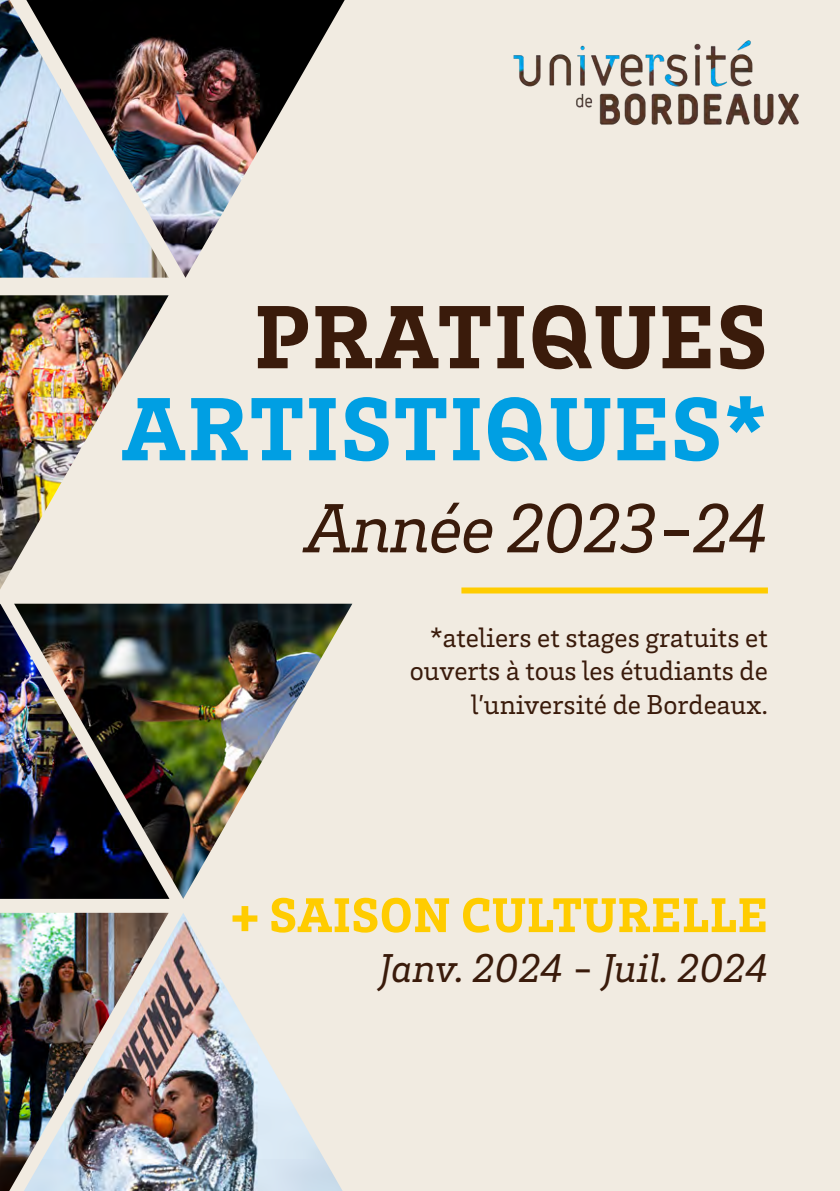
<style>
.page{position:relative;width:840px;height:1191px;background:#fff}
.page>*{position:absolute;margin:0;border:0;box-sizing:border-box;transform-origin:0 0}
.t1{font:900 92px "Brix Slab";letter-spacing:.02em;color:#009fe3}
.t2{font:900 92px "Brix Slab";letter-spacing:.025em;color:#3a1b0b}
.t3{font:italic 71.4px "Brix Slab";letter-spacing:-.02em;color:#3a1b0b}
.t4{font:900 50px "Brix Slab";letter-spacing:.015em;color:#fc0}
.t5{font:italic 41.2px "Brix Slab";color:#3a1b0b}
.t6{font:28px/33.6px "Brix Slab";color:#3a1b0b;text-align:right}
</style>
<div class="page">
<div style="left:0;top:0;width:839px;height:1191px;background:#f1ebe1"></div>
<img style="left:168px;top:0;width:176px;height:278px">
<img style="left:0;top:0;width:168px;height:278px">
<img style="left:513px;top:40px;width:286px;height:86px">
<div style="left:461px;top:587px;width:306px;height:6px;background:#fc0"></div>
<img style="left:0;top:912px;width:24px;height:279px">
<img style="left:0;top:295px;width:168px;height:294px">
<img style="left:169px;top:603px;width:183px;height:296px">
<img style="left:0;top:603px;width:169px;height:296px">
<img style="left:24px;top:912px;width:318px;height:279px">
<h1 class="t2" style="left:254px;top:276px;width:514px">PRATIQUES</h1>
<h1 class="t1" style="left:122px;top:368px;width:647px">ARTISTIQUES*</h1>
<h2 class="t3" style="left:305px;top:480px;width:464px">Année 2023-24</h2>
<p class="t6" style="left:409px;top:619px;width:359px">*ateliers et stages gratuits et ouverts à tous les étudiants de l’université de Bordeaux.</p>
<h3 class="t4" style="left:231px;top:882px;width:537px">+ SAISON CULTURELLE</h3>
<h3 class="t5" style="left:380px;top:940px;width:389px">Janv. 2024 - Juil. 2024</h3>
</div>
